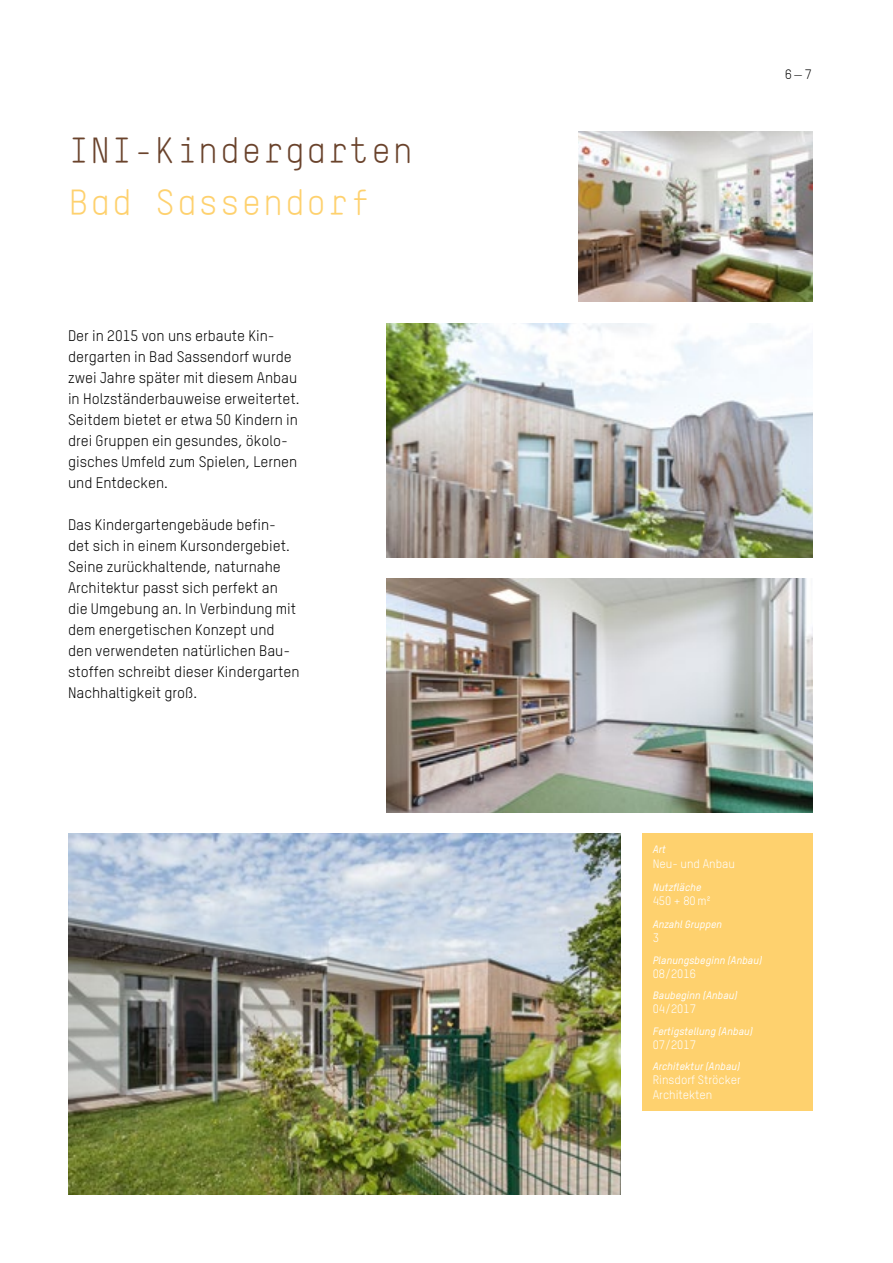
<style>
.page{position:relative;width:893px;height:1263px;background:#fff}
.page>*{position:absolute;margin:0;border:0;box-sizing:border-box;transform-origin:0 0}
.t1{font:36px "TSTAR Mono Round";color:#6a432c}
.t2{font:36px "TSTAR Mono Round";color:#fed16e}
.t3{font:15px/21px "TSTARPRO";color:#000}
.t4{font:13.5px "TSTAR Mono Round";color:#000}
.t5{font:12px/14.4px "TSTARPRO";color:#fff}
.t6{font:italic 500 10.5px "TSTARPRO";color:#fff}
</style>
<div class="page">
<div style="left:642px;top:833px;width:170px;height:278px;background:#fed16e"></div>
<img style="left:68px;top:833px;width:553px;height:362px">
<img style="left:387px;top:578px;width:425px;height:234px">
<img style="left:578px;top:132px;width:234px;height:170px">
<img style="left:387px;top:323px;width:425px;height:234px">
<h1 class="t1" style="left:68px;top:128px;width:347px">INI-Kindergarten</h1>
<h1 class="t2" style="left:68px;top:181px;width:304px">Bad Sassendorf</h1>
<p class="t3" style="left:68px;top:325px;width:233px">Der in 2015 von uns erbaute Kin&shy;dergarten in Bad Sassendorf wurde zwei Jahre später mit diesem Anbau in Holzständerbauweise erweitertet.<br>Seitdem bietet er etwa 50 Kindern in drei Gruppen ein gesundes, ökolo&shy;gisches Umfeld zum Spielen, Lernen und Entdecken.</p>
<p class="t3" style="left:68px;top:514px;width:233px">Das Kindergartengebäude befin&shy;det sich in einem Kursondergebiet.<br>Seine zurückhaltende, naturnahe Architektur passt sich perfekt an die Umgebung an. In Verbindung mit dem energetischen Konzept und den verwendeten natürlichen Bau&shy;stoffen schreibt dieser Kindergarten Nachhaltigkeit groß.</p>
<p class="t4" style="left:784px;top:66px;width:29px">6—7</p>
<p class="t6" style="left:653px;top:843px;width:14px">Art</p>
<p class="t5" style="left:653px;top:856px;width:84px">Neu- und Anbau</p>
<p class="t6" style="left:653px;top:880px;width:50px">Nutzfläche</p>
<p class="t5" style="left:653px;top:893px;width:60px">450 + 80m²</p>
<p class="t6" style="left:653px;top:918px;width:71px">Anzahl Gruppen</p>
<p class="t5" style="left:653px;top:931px;width:8px">3</p>
<p class="t6" style="left:653px;top:953px;width:111px">Planungsbeginn (Anbau)</p>
<p class="t5" style="left:653px;top:966px;width:45px">08/2016</p>
<p class="t6" style="left:653px;top:989px;width:86px">Baubeginn (Anbau)</p>
<p class="t5" style="left:653px;top:1002px;width:45px">04/2017</p>
<p class="t6" style="left:653px;top:1024px;width:101px">Fertigstellung (Anbau)</p>
<p class="t5" style="left:653px;top:1037px;width:45px">07/2017</p>
<p class="t6" style="left:653px;top:1060px;width:89px">Architektur (Anbau)</p>
<p class="t5" style="left:653px;top:1073px;width:90px">Rinsdorf Ströcker<br>Architekten</p>
</div>
